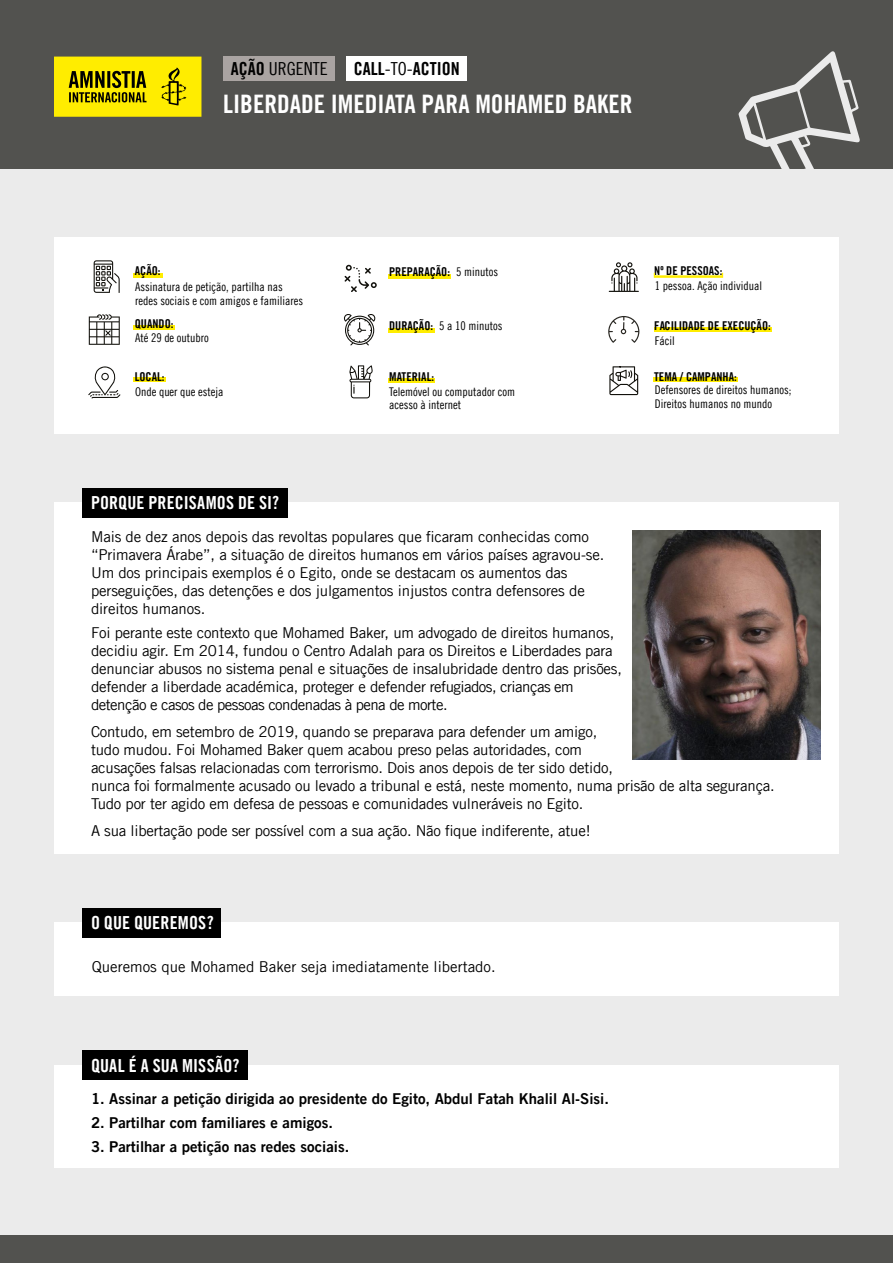
<style>
.page{position:relative;width:893px;height:1263px;background:#ebebeb}
.page>*{position:absolute;margin:0;border:0;box-sizing:border-box;transform-origin:0 0}
.t1{font:25.5px "Amnesty Trade Gothic Bd Cn 20";color:#fff}
.t2{font:18px "Amnesty Trade Gothic Bd Cn 20";letter-spacing:.01em;color:#fff}
.t3{font:18px "Amnesty Trade Gothic Bd Cn 20";color:#000}
.t4{font:18px "Amnesty Trade Gothic Cn 18";color:#000}
.t5{font:15px/18px "Amnesty Trade Gothic";letter-spacing:-.015em;color:#000}
.t6{font:15px "Amnesty Trade Gothic Bd 2";color:#000}
.t7{font:12.15px "Amnesty Trade Gothic Bd Cn 20";color:#000}
.t8{font:12px/13.5px "Amnesty Trade Gothic Cn 18";color:#000}
.s1{font-family:"Amnesty Trade Gothic Bd Cn 20"}
.s2{font-family:"Amnesty Trade Gothic Cn 18"}
</style>
<div class="page">
<div style="left:0;top:0;width:893px;height:168px;background:#52524f"></div>
<svg style="left:738px;top:51px;width:122px;height:118px"></svg>
<div style="left:0;top:1236px;width:893px;height:27px;background:#52524f"></div>
<div style="left:54px;top:237px;width:785px;height:197px;background:#fff"></div>
<div style="left:54px;top:503px;width:785px;height:351px;background:#fff"></div>
<div style="left:82px;top:488px;width:206px;height:29px;background:#000"></div>
<div style="left:54px;top:923px;width:785px;height:73px;background:#fff"></div>
<div style="left:82px;top:908px;width:139px;height:29px;background:#000"></div>
<div style="left:54px;top:1065px;width:785px;height:102px;background:#fff"></div>
<div style="left:82px;top:1050px;width:166px;height:29px;background:#000"></div>
<div style="left:388px;top:378px;width:47px;height:5px;background:#ffed00"></div>
<div style="left:654px;top:327px;width:117px;height:5px;background:#ffed00"></div>
<div style="left:133px;top:377px;width:33px;height:5px;background:#ffed00"></div>
<svg style="left:344px;top:314px;width:32px;height:31px"></svg>
<svg style="left:89px;top:314px;width:31px;height:31px"></svg>
<svg style="left:94px;top:260px;width:26px;height:33px"></svg>
<svg style="left:88px;top:366px;width:32px;height:32px"></svg>
<svg style="left:609px;top:262px;width:30px;height:30px"></svg>
<svg style="left:609px;top:366px;width:29px;height:29px"></svg>
<svg style="left:349px;top:365px;width:24px;height:33px"></svg>
<svg style="left:345px;top:265px;width:32px;height:27px"></svg>
<svg style="left:608px;top:316px;width:31px;height:27px"></svg>
<div style="left:133px;top:273px;width:29px;height:5px;background:#ffed00"></div>
<hr style="left:388px;top:274px;width:63px;height:4px;background:#ffed00">
<div style="left:388px;top:328px;width:46px;height:5px;background:#ffed00"></div>
<svg style="left:654px;top:273px;width:69px;height:5px"></svg>
<div style="left:133px;top:325px;width:42px;height:5px;background:#ffed00"></div>
<hr style="left:654px;top:378px;width:84px;height:4px;background:#ffed00">
<div style="left:223px;top:57px;width:112px;height:24px;background:#aaa4a2"></div>
<div style="left:346px;top:57px;width:121px;height:24px;background:#fff"></div>
<svg style="left:54px;top:57px;width:147px;height:60px;background:#d7c800"></svg>
<img style="left:632px;top:531px;width:188px;height:229px">
<p class="t7" style="left:135px;top:263px;width:27px">AÇÃO:</p>
<p class="t4" style="left:231px;top:58px;width:98px"><span class="s1">AÇÃO</span> URGENTE</p>
<p class="t3" style="left:354px;top:57px;width:107px">CALL<span class="s2">-TO-</span>ACTION</p>
<h1 class="t1" style="left:223px;top:88px;width:411px">LIBERDADE IMEDIATA PARA MOHAMED BAKER</h1>
<p class="t7" style="left:389px;top:264px;width:62px">PREPARAÇÃO:</p>
<p class="t8" style="left:456px;top:265px;width:43px">5 minutos</p>
<p class="t7" style="left:654px;top:263px;width:70px">Nº DE PESSOAS:</p>
<p class="t8" style="left:135px;top:280px;width:169px">Assinatura de petição, partilha nas redes sociais e com amigos e familiares</p>
<p class="t8" style="left:135px;top:331px;width:75px">Até 29 de outubro</p>
<p class="t7" style="left:135px;top:316px;width:40px">QUANDO:</p>
<p class="t7" style="left:135px;top:369px;width:31px">LOCAL:</p>
<p class="t8" style="left:655px;top:279px;width:109px">1 pessoa. Ação individual</p>
<p class="t7" style="left:389px;top:318px;width:45px">DURAÇÃO:</p>
<p class="t7" style="left:389px;top:369px;width:46px">MATERIAL:</p>
<p class="t7" style="left:654px;top:369px;width:84px">TEMA / CAMPANHA:</p>
<p class="t7" style="left:654px;top:318px;width:118px">FACILIDADE DE EXECUÇÃO:</p>
<p class="t8" style="left:439px;top:318px;width:65px">5 a 10 minutos</p>
<p class="t8" style="left:655px;top:333px;width:21px">Fácil</p>
<p class="t8" style="left:135px;top:384px;width:90px">Onde quer que esteja</p>
<p class="t8" style="left:389px;top:384px;width:127px">Telemóvel ou computador com acesso à internet</p>
<p class="t8" style="left:655px;top:383px;width:138px">Defensores de direitos humanos;<br>Direitos humanos no mundo</p>
<p class="t2" style="left:91px;top:491px;width:190px">PORQUE PRECISAMOS DE SI?</p>
<p class="t5" style="left:91px;top:527px;width:515px">Mais de dez anos depois das revoltas populares que ficaram conhecidas como “Primavera Árabe”, a situação de direitos humanos em vários países agravou-se.<br>Um dos principais exemplos é o Egito, onde se destacam os aumentos das perseguições, das detenções e dos julgamentos injustos contra defensores de direitos humanos.</p>
<p class="t5" style="left:91px;top:623px;width:532px">Foi perante este contexto que Mohamed Baker, um advogado de direitos humanos, decidiu agir. Em 2014, fundou o Centro Adalah para os Direitos e Liberdades para denunciar abusos no sistema penal e situações de insalubridade dentro das prisões, defender a liberdade académica, proteger e defender refugiados, crianças em detenção e casos de pessoas condenadas à pena de morte.</p>
<p class="t5" style="left:91px;top:722px;width:685px">Contudo, em setembro de 2019, quando se preparava para defender um amigo,<br>tudo mudou. Foi Mohamed Baker quem acabou preso pelas autoridades, com<br>acusações falsas relacionadas com terrorismo. Dois anos depois de ter sido detido,<br>nunca foi formalmente acusado ou levado a tribunal e está, neste momento, numa prisão de alta segurança.<br>Tudo por ter agido em defesa de pessoas e comunidades vulneráveis no Egito.</p>
<p class="t5" style="left:91px;top:821px;width:501px">A sua libertação pode ser possível com a sua ação. Não fique indiferente, atue!</p>
<p class="t2" style="left:91px;top:912px;width:124px">O QUE QUEREMOS?</p>
<p class="t5" style="left:92px;top:958px;width:405px">Queremos que Mohamed Baker seja imediatamente libertado.</p>
<p class="t2" style="left:91px;top:1055px;width:150px">QUAL É A SUA MISSÃO?</p>
<p class="t6" style="left:91px;top:1089px;width:519px">1. Assinar a petição dirigida ao presidente do Egito, Abdul Fatah Khalil Al-Sisi.</p>
<p class="t6" style="left:91px;top:1113px;width:243px">2. Partilhar com familiares e amigos.</p>
<p class="t6" style="left:91px;top:1137px;width:260px">3. Partilhar a petição nas redes sociais.</p>
</div>
